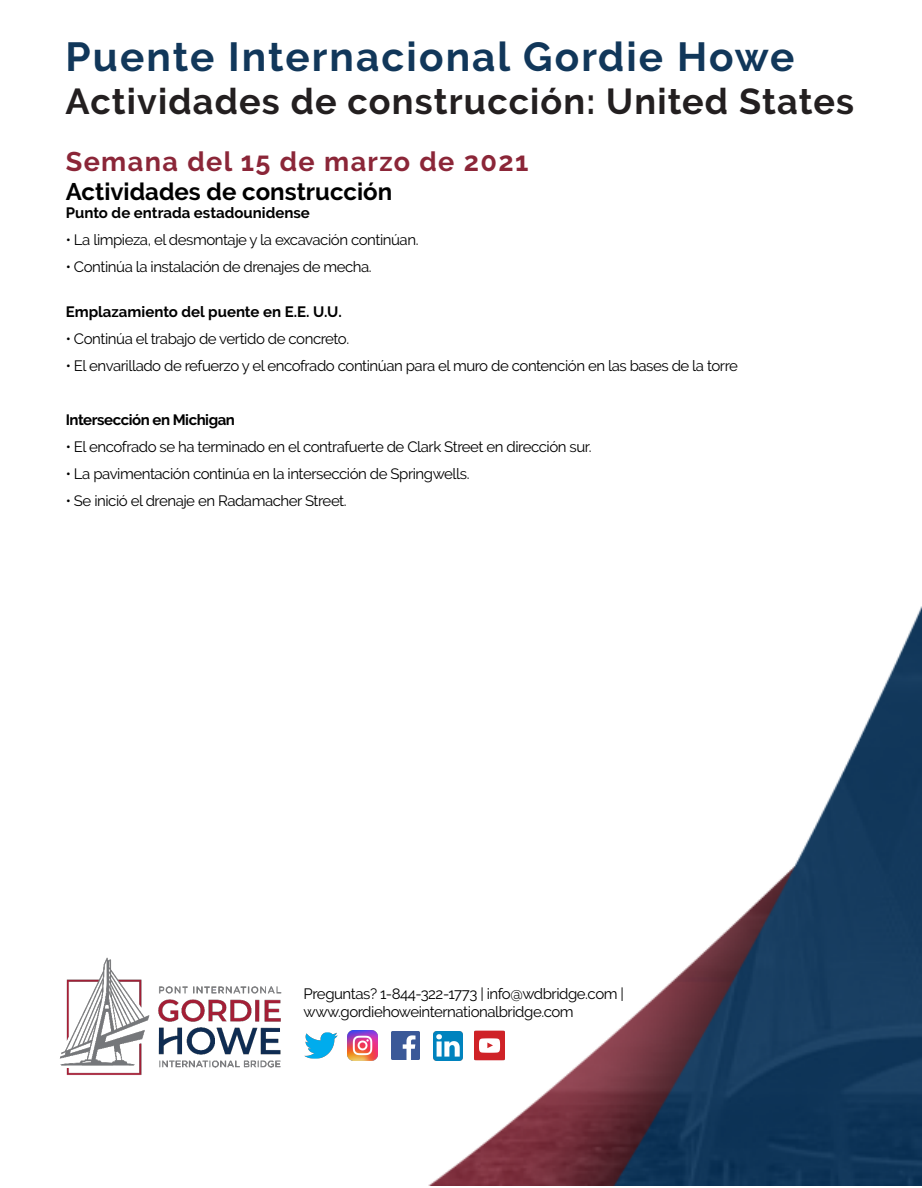
<style>
.page{position:relative;width:922px;height:1188px;background:#fff}
.page>*{position:absolute;margin:0;border:0;box-sizing:border-box;transform-origin:0 0}
.t1{font:700 40.5px "Raleway";letter-spacing:.05em;color:#11375a}
.t2{font:700 36px "Raleway";letter-spacing:.03em;color:#231f20}
.t3{font:700 27px "Raleway";letter-spacing:.05em;color:#8b2638}
.t4{font:700 24px "Raleway";color:#000}
.t5{font:15px/18px "Raleway";letter-spacing:-.03em;color:#000}
.t6{font:700 15px "Raleway";color:#000}
.t7{font:700 15px "Raleway";letter-spacing:-.03em;color:#000}
</style>
<div class="page">
<img style="left:350px;top:606px;width:571px;height:579px">
<img style="left:304px;top:1032px;width:34px;height:27px">
<img style="left:391px;top:1032px;width:28px;height:28px">
<img style="left:433px;top:1031px;width:29px;height:29px">
<img style="left:473px;top:1030px;width:32px;height:32px">
<img style="left:347px;top:1031px;width:30px;height:30px">
<img style="left:59px;top:957px;width:223px;height:118px">
<h1 class="t1" style="left:66px;top:33px;width:730px">Puente Internacional Gordie Howe</h1>
<h2 class="t2" style="left:66px;top:81px;width:789px">Actividades de construcción: United States</h2>
<h3 class="t3" style="left:66px;top:146px;width:464px">Semana del 15 de marzo de 2021</h3>
<h3 class="t4" style="left:66px;top:178px;width:328px">Actividades de construcción</h3>
<p class="t6" style="left:66px;top:204px;width:245px">Punto de entrada estadounidense</p>
<p class="t5" style="left:66px;top:231px;width:354px">• La limpieza, el desmontaje y la excavación continúan.</p>
<p class="t5" style="left:66px;top:258px;width:307px">• Continúa la instalación de drenajes de mecha.</p>
<p class="t6" style="left:66px;top:303px;width:277px">Emplazamiento del puente en E.E. U.U.</p>
<p class="t5" style="left:66px;top:330px;width:285px">• Continúa el trabajo de vertido de concreto.</p>
<p class="t5" style="left:66px;top:357px;width:673px">• El envarillado de refuerzo y el encofrado continúan para el muro de contención en las bases de la torre</p>
<p class="t7" style="left:66px;top:411px;width:171px">Intersección en Michigan</p>
<p class="t5" style="left:66px;top:438px;width:527px">• El encofrado se ha terminado en el contrafuerte de Clark Street en dirección sur.</p>
<p class="t5" style="left:66px;top:465px;width:405px">• La pavimentación continúa en la intersección de Springwells.</p>
<p class="t5" style="left:66px;top:492px;width:282px">• Se inició el drenaje en Radamacher Street.</p>
<p class="t5" style="left:303px;top:984px;width:322px">Preguntas? 1-844-322-1773 | info@wdbridge.com | www.gordiehoweinternationalbridge.com</p>
</div>
